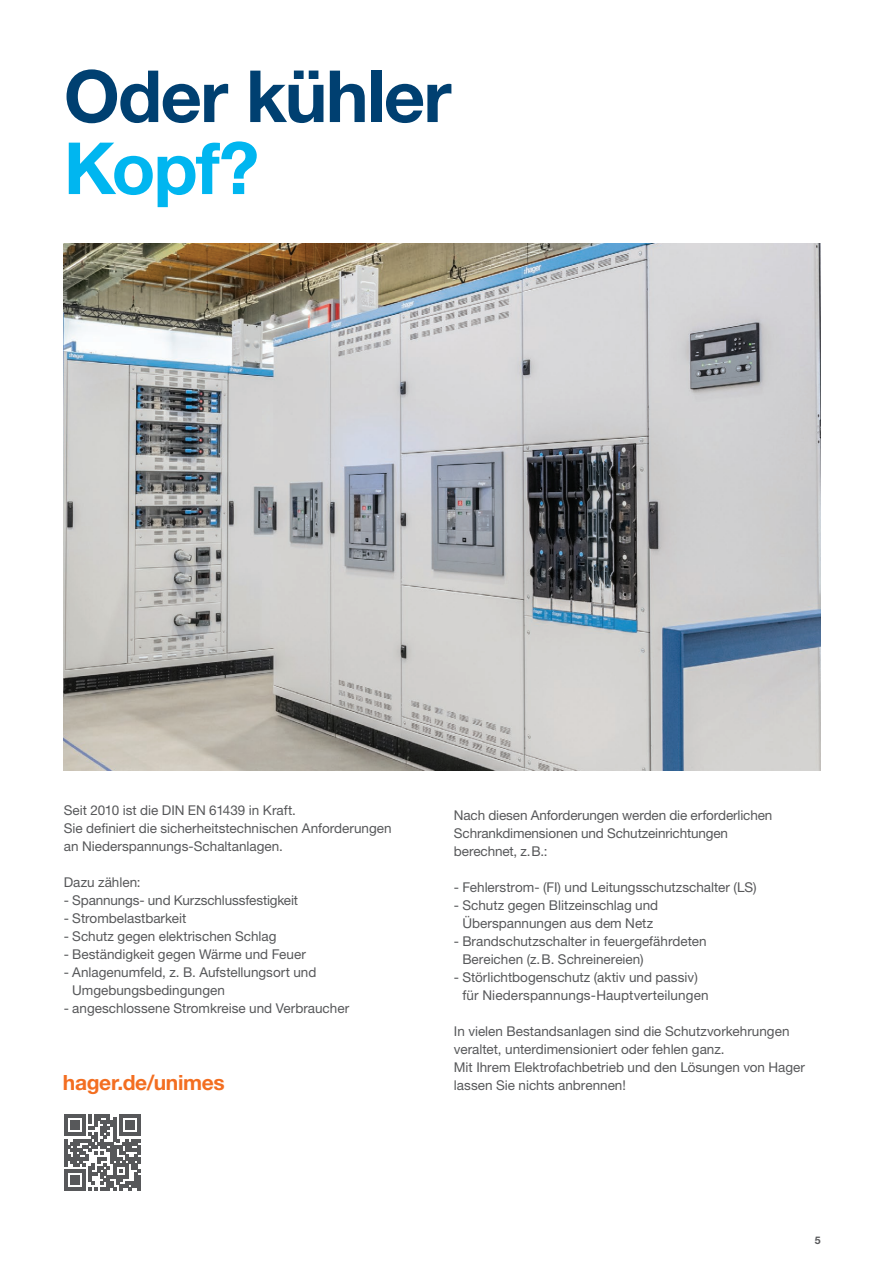
<style>
.page{position:relative;width:893px;height:1263px;background:#fff}
.page>*{position:absolute;margin:0;border:0;box-sizing:border-box;transform-origin:0 0}
.hager_Headline_60pt_60pt_bold{font:700 72px/72px "Helvetica Neue LTW1 G";letter-spacing:-.025em;color:#004071}
.hager_Copy_text_9pt_12pt_roman{font:700 21px "Helvetica Neue LTW1 G";letter-spacing:-.015em;color:#f36e21}
.hager_Teaser_text_14pt_18pt_roman{font:13.5px/18px "Helvetica Neue LTW1 G";color:#57585a}
.hager_Pagina_7pt_9pt_bold{font:700 10.5px "Helvetica Neue LTW1 G";color:#57585a}
.s1{color:#00b6f0}
</style>
<div class="page">
<img style="left:64px;top:244px;width:757px;height:526px">
<svg style="left:64px;top:1114px;width:76px;height:77px"></svg>
<p class="hager_Headline_60pt_60pt_bold" style="left:64px;top:60px;width:389px">Oder kühler<br><span class="s1">Kopf?</span></p>
<p class="hager_Teaser_text_14pt_18pt_roman" style="left:64px;top:801px;width:329px">Seit 2010 ist die DIN EN 61439 in Kraft.<br>Sie definiert die sicherheitstechnischen Anforderungen an Niederspannungs-Schaltanlagen.</p>
<p class="hager_Teaser_text_14pt_18pt_roman" style="left:64px;top:873px;width:78px">Dazu zählen:</p>
<p class="hager_Teaser_text_14pt_18pt_roman" style="left:64px;top:891px;width:236px">- Spannungs- und Kurzschlussfestigkeit</p>
<p class="hager_Teaser_text_14pt_18pt_roman" style="left:64px;top:909px;width:124px">- Strombelastbarkeit</p>
<p class="hager_Teaser_text_14pt_18pt_roman" style="left:64px;top:927px;width:214px">- Schutz gegen elektrischen Schlag</p>
<p class="hager_Teaser_text_14pt_18pt_roman" style="left:64px;top:945px;width:244px">- Beständigkeit gegen Wärme und Feuer</p>
<p class="hager_Teaser_text_14pt_18pt_roman" style="left:72px;top:963px;width:246px;text-indent:-8px">- Anlagenumfeld, z. B. Aufstellungsort und<br>Umgebungsbedingungen</p>
<p class="hager_Teaser_text_14pt_18pt_roman" style="left:64px;top:999px;width:287px">- angeschlossene Stromkreise und Verbraucher</p>
<p class="hager_Teaser_text_14pt_18pt_roman" style="left:454px;top:806px;width:320px">Nach diesen Anforderungen werden die erforderlichen<br>Schrankdimensionen und Schutzeinrichtungen berechnet, z.B.:</p>
<p class="hager_Teaser_text_14pt_18pt_roman" style="left:454px;top:878px;width:304px">- Fehlerstrom- (FI) und Leitungsschutzschalter (LS)</p>
<p class="hager_Teaser_text_14pt_18pt_roman" style="left:454px;top:896px;width:206px;text-align:center">- Schutz gegen Blitzeinschlag und<br>Überspannungen aus dem Netz</p>
<p class="hager_Teaser_text_14pt_18pt_roman" style="left:462px;top:932px;width:246px;text-indent:-8px">- Brandschutzschalter in feuergefährdeten<br>Bereichen (z.B. Schreinereien)</p>
<p class="hager_Teaser_text_14pt_18pt_roman" style="left:462px;top:968px;width:248px;text-indent:-8px">- Störlichtbogenschutz (aktiv und passiv) für Niederspannungs-Hauptverteilungen</p>
<p class="hager_Teaser_text_14pt_18pt_roman" style="left:454px;top:1022px;width:353px">In vielen Bestandsanlagen sind die Schutzvorkehrungen veraltet, unterdimensioniert oder fehlen ganz.<br>Mit Ihrem Elektrofachbetrieb und den Lösungen von Hager</p>
<p class="hager_Copy_text_9pt_12pt_roman" style="left:63px;top:1069px;width:164px">hager.de/unimes</p>
<p class="hager_Teaser_text_14pt_18pt_roman" style="left:454px;top:1076px;width:173px">lassen Sie nichts anbrennen!</p>
<p class="hager_Pagina_7pt_9pt_bold" style="left:815px;top:1233px;width:7px">5</p>
</div>
